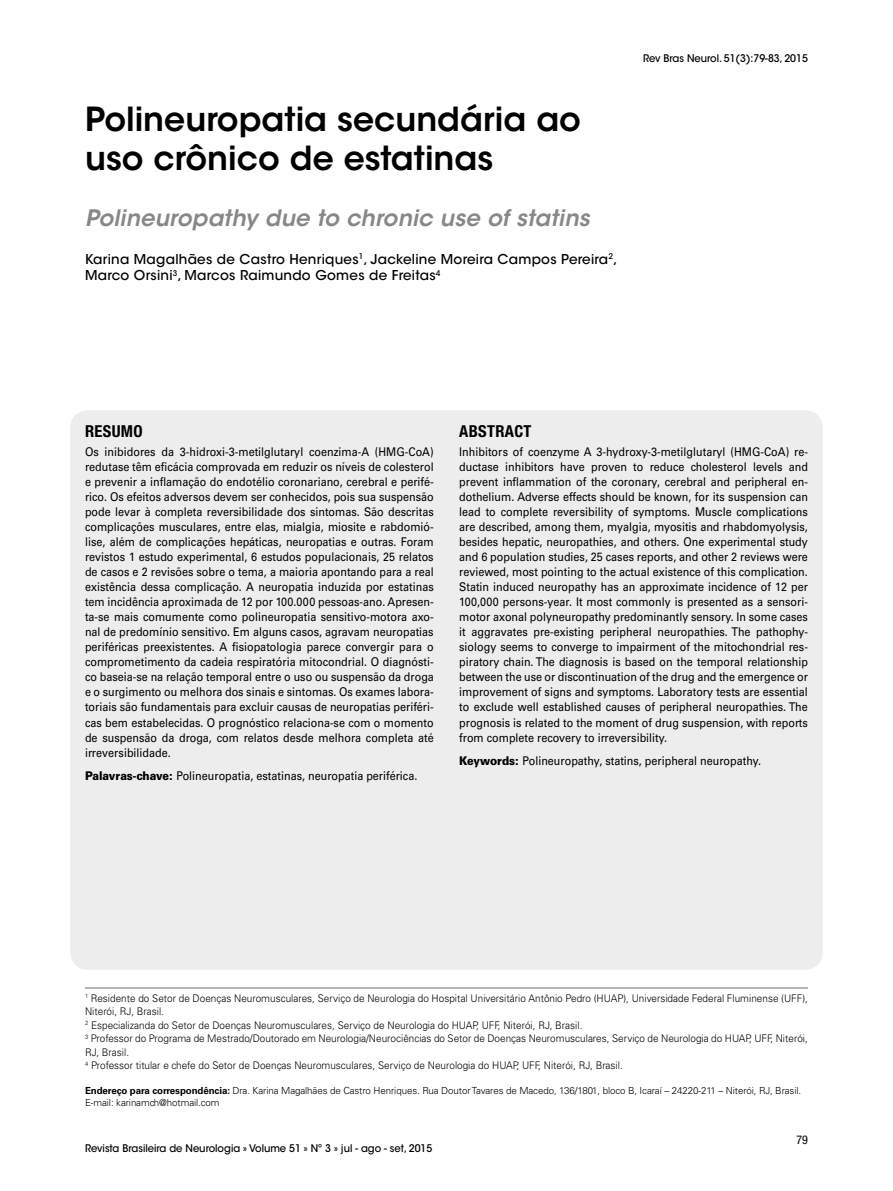
<style>
.page{position:relative;width:893px;height:1191px;background:#fff}
.page>*{position:absolute;margin:0;border:0;box-sizing:border-box;transform-origin:0 0}
.t1{font:600 33px/39.6px "ITC Avant Garde Std";color:#000}
.t2{font:italic 600 22.5px "ITC Avant Garde Std";letter-spacing:.01em;color:#878787}
.t3{font:700 condensed 16.5px "Helvetica Neue LT Std";letter-spacing:.02em;color:#000}
.t4{font:500 13.5px/16.5px "ITC Avant Garde Std";letter-spacing:.02em;color:#000}
.t5{font:12px/15px "Univers LT Std";color:#000;text-align:justify;scale:.9 1}
.t6{font:condensed 12px "Helvetica Neue LT Std";color:#000}
.t7{font:300 10.5px/13.5px "Univers LT Std";color:#000;scale:.95 1}
.t8{font:500 10.5px "ITC Avant Garde Std";color:#000;scale:.95 1}
.t9{font:300 9.75px/11.7px "Univers LT Std";letter-spacing:-.01em;color:#000}
.s1{font-weight:900}
.s2{font-weight:700}
</style>
<div class="page">
<div style="left:70px;top:410px;width:753px;height:559px;background:#ededed;border-radius:18px"></div>
<hr style="left:85px;top:987px;width:723px;height:1px;background:#9d9d9c">
<h1 class="t1" style="left:85px;top:99px;width:498px">Polineuropatia secundária ao uso crônico de estatinas</h1>
<h2 class="t2" style="left:85px;top:203px;width:506px">Polineuropathy due to chronic use of statins</h2>
<p class="t4" style="left:85px;top:251px;width:534px">Karina Magalhães de Castro Henriques<sup>1</sup>, Jackeline Moreira Campos Pereira<sup>2</sup>,<br>Marco Orsini<sup>3</sup>, Marcos Raimundo Gomes de Freitas<sup>4</sup></p>
<p class="t8" style="left:643px;top:52px;width:175px">Rev Bras Neurol. 51(3):79-83, 2015</p>
<h3 class="t3" style="left:85px;top:421px;width:59px">RESUMO</h3>
<p class="t5" style="left:85px;top:445px;width:389px">Os inibidores da 3-hidroxi-3-metilglutaryl coenzima-A (HMG-CoA) redutase têm eficácia comprovada em reduzir os níveis de colesterol e prevenir a inflamação do endotélio coronariano, cerebral e perifé&shy;rico. Os efeitos adversos devem ser conhecidos, pois sua suspensão pode levar à completa reversibilidade dos sintomas. São descritas complicações musculares, entre elas, mialgia, miosite e rabdomió&shy;lise, além de complicações hepáticas, neuropatias e outras. Foram revistos 1 estudo experimental, 6 estudos populacionais, 25 relatos de casos e 2 revisões sobre o tema, a maioria apontando para a real existência dessa complicação. A neuropatia induzida por estatinas tem incidência aproximada de 12 por 100.000 pessoas-ano. Apresen&shy;ta-se mais comumente como polineuropatia sensitivo-motora axo&shy;nal de predomínio sensitivo. Em alguns casos, agravam neuropatias periféricas preexistentes. A fisiopatologia parece convergir para o comprometimento da cadeia respiratória mitocondrial. O diagnósti&shy;co baseia-se na relação temporal entre o uso ou suspensão da droga e o surgimento ou melhora dos sinais e sintomas. Os exames labora&shy;toriais são fundamentais para excluir causas de neuropatias periféri&shy;cas bem estabelecidas. O prognóstico relaciona-se com o momento de suspensão da droga, com relatos desde melhora completa até irreversibilidade.</p>
<p class="t5" style="left:85px;top:768px;width:371px"><span class="s1">Palavras-chave:</span> Polineuropatia, estatinas, neuropatia periférica.</p>
<h3 class="t3" style="left:459px;top:421px;width:74px">ABSTRACT</h3>
<p class="t5" style="left:459px;top:445px;width:389px">Inhibitors of coenzyme A 3-hydroxy-3-metilglutaryl (HMG-CoA) re&shy;ductase inhibitors have proven to reduce cholesterol levels and prevent inflammation of the coronary, cerebral and peripheral en&shy;dothelium. Adverse effects should be known, for its suspension can lead to complete reversibility of symptoms. Muscle complications are described, among them, myalgia, myositis and rhabdomyolysis, besides hepatic, neuropathies, and others. One experimental study and 6 population studies, 25 cases reports, and other 2 reviews were reviewed, most pointing to the actual existence of this complication.<br>Statin induced neuropathy has an approximate incidence of 12 per 100,000 persons-year. It most commonly is presented as a sensori&shy;motor axonal polyneuropathy predominantly sensory. In some cases it aggravates pre-existing peripheral neuropathies. The pathophy&shy;siology seems to converge to impairment of the mitochondrial res&shy;piratory chain. The diagnosis is based on the temporal relationship between the use or discontinuation of the drug and the emergence or improvement of signs and symptoms. Laboratory tests are essential to exclude well established causes of peripheral neuropathies. The prognosis is related to the moment of drug suspension, with reports from complete recovery to irreversibility.</p>
<p class="t5" style="left:459px;top:753px;width:337px"><span class="s1">Keywords:</span> Polineuropathy, statins, peripheral neuropathy.</p>
<p class="t7" style="left:85px;top:991px;width:762px"><sup>1</sup> Residente do Setor de Doenças Neuromusculares, Serviço de Neurologia do Hospital Universitário Antônio Pedro (HUAP), Universidade Federal Fluminense (UFF), Niterói, RJ, Brasil.<br><sup>2</sup> Especializanda do Setor de Doenças Neuromusculares, Serviço de Neurologia do HUAP, UFF, Niterói, RJ, Brasil.<br><sup>3</sup> Professor do Programa de Mestrado/Doutorado em Neurologia/Neurociências do Setor de Doenças Neuromusculares, Serviço de Neurologia do HUAP, UFF, Niterói, RJ, Brasil.<br><sup>4</sup> Professor titular e chefe do Setor de Doenças Neuromusculares, Serviço de Neurologia do HUAP, UFF, Niterói, RJ, Brasil.</p>
<p class="t9" style="left:85px;top:1085px;width:718px"><span class="s2">Endereço para correspondência:</span> Dra. Karina Magalhães de Castro Henriques. Rua Doutor Tavares de Macedo, 136/1801, bloco B, Icaraí – 24220-211 – Niterói, RJ, Brasil.<br>E-mail: karinamch@hotmail.com</p>
<p class="t8" style="left:85px;top:1142px;width:367px">Revista Brasileira de Neurologia » Volume 51 » Nº 3 » jul - ago - set, 2015</p>
<p class="t6" style="left:796px;top:1132px;width:13px">79</p>
</div>
